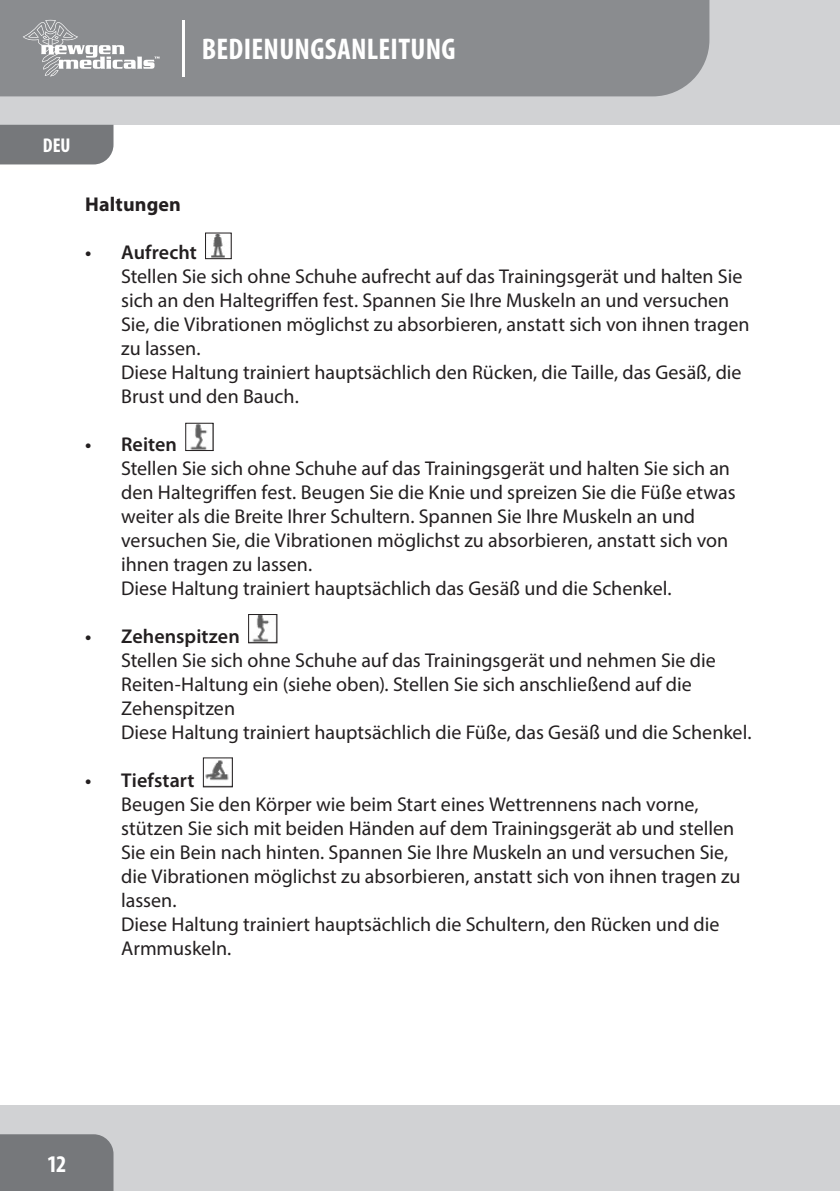
<style>
.page{position:relative;width:840px;height:1191px;background:#fff}
.page>*{position:absolute;margin:0;border:0;box-sizing:border-box;transform-origin:0 0}
.t1{font:700 condensed 30px "Myriad Pro";letter-spacing:.01em;color:#fff}
.t2{font:700 condensed 24px "Myriad Pro";color:#fff}
.t3{font:20px/24px "Myriad Pro";color:#231f20}
.t4{font:600 20px "Myriad Pro";letter-spacing:.005em;color:#231f20}
.t5{font:700 20px "Myriad Pro";letter-spacing:.01em;color:#231f20}
.t6{font:700 condensed 20px "Myriad Pro";color:#fff}
</style>
<div class="page">
<div style="left:0;top:0;width:839px;height:125px;background:#d1d2d4"></div>
<div style="left:0;top:1106px;width:839px;height:85px;background:#d1d2d4"></div>
<div style="left:0;top:0;width:709px;height:96px;background:#8a8c8f"></div>
<div style="left:0;top:125px;width:113px;height:39px;background:#76787b"></div>
<div style="left:0;top:1134px;width:113px;height:57px;background:#76787b"></div>
<svg style="left:23px;top:20px;width:136px;height:57px;background:#a0a2a4"></svg>
<hr style="left:181px;top:20px;width:3px;height:57px;background:#fff">
<img style="left:211px;top:234px;width:14px;height:23px">
<div style="left:205px;top:232px;width:26px;height:27px;border:1px solid #231f20"></div>
<img style="left:190px;top:425px;width:17px;height:24px">
<div style="left:185px;top:423px;width:28px;height:28px;border:1px solid #231f20"></div>
<img style="left:252px;top:616px;width:18px;height:25px">
<div style="left:248px;top:614px;width:29px;height:29px;border:1px solid #231f20"></div>
<img style="left:205px;top:760px;width:24px;height:21px">
<div style="left:203px;top:757px;width:30px;height:30px;border:1px solid #231f20"></div>
<h1 class="t1" style="left:202px;top:31px;width:255px">BEDIENUNGSANLEITUNG</h1>
<p class="t6" style="left:43px;top:133px;width:29px">DEU</p>
<p class="t5" style="left:85px;top:191px;width:97px">Haltungen</p>
<p class="t4" style="left:85px;top:240px;width:113px">• Aufrecht</p>
<p class="t3" style="left:121px;top:264px;width:629px">Stellen Sie sich ohne Schuhe aufrecht auf das Trainingsgerät und halten Sie sich an den Haltegriffen fest. Spannen Sie Ihre Muskeln an und versuchen Sie, die Vibrationen möglichst zu absorbieren, anstatt sich von ihnen tragen zu lassen.<br>Diese Haltung trainiert hauptsächlich den Rücken, die Taille, das Gesäß, die Brust und den Bauch.</p>
<p class="t4" style="left:85px;top:432px;width:93px">• Reiten</p>
<p class="t3" style="left:121px;top:456px;width:615px">Stellen Sie sich ohne Schuhe auf das Trainingsgerät und halten Sie sich an den Haltegriffen fest. Beugen Sie die Knie und spreizen Sie die Füße etwas weiter als die Breite Ihrer Schultern. Spannen Sie Ihre Muskeln an und versuchen Sie, die Vibrationen möglichst zu absorbieren, anstatt sich von ihnen tragen zu lassen.<br>Diese Haltung trainiert hauptsächlich das Gesäß und die Schenkel.</p>
<p class="t4" style="left:85px;top:624px;width:156px">• Zehenspitzen</p>
<p class="t3" style="left:121px;top:648px;width:631px">Stellen Sie sich ohne Schuhe auf das Trainingsgerät und nehmen Sie die Reiten-Haltung ein (siehe oben). Stellen Sie sich anschließend auf die Zehenspitzen<br>Diese Haltung trainiert hauptsächlich die Füße, das Gesäß und die Schenkel.</p>
<p class="t4" style="left:85px;top:768px;width:111px">• Tiefstart</p>
<p class="t3" style="left:121px;top:792px;width:620px">Beugen Sie den Körper wie beim Start eines Wettrennens nach vorne, stützen Sie sich mit beiden Händen auf dem Trainingsgerät ab und stellen Sie ein Bein nach hinten. Spannen Sie Ihre Muskeln an und versuchen Sie, die Vibrationen möglichst zu absorbieren, anstatt sich von ihnen tragen zu lassen.<br>Diese Haltung trainiert hauptsächlich die Schultern, den Rücken und die Armmuskeln.</p>
<p class="t2" style="left:47px;top:1148px;width:21px">12</p>
</div>
